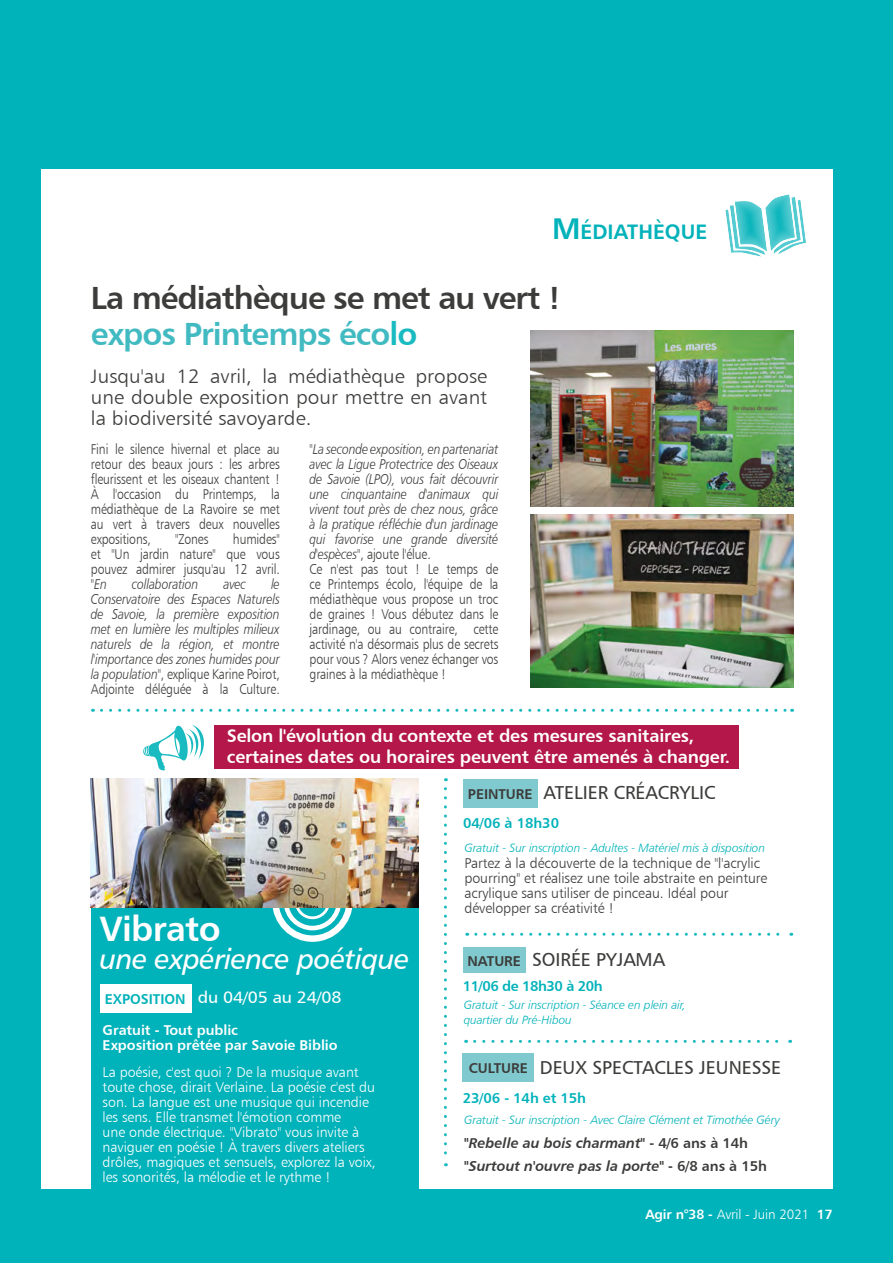
<style>
.page{position:relative;width:893px;height:1263px;background:#00b2ba}
.page>*{position:absolute;margin:0;border:0;box-sizing:border-box;transform-origin:0 0}
.t1{font:35.25px "Humanist 777 BT Bold B";letter-spacing:-.02em;color:#fff}
.t2{font:32.1px/36px "Humanist 777 BT Bold B";letter-spacing:-.03em;color:#3c3c3b}
.t3{font:28.95px "Humanist 777 BT Italic B";letter-spacing:-.02em;color:#fff}
.t4{font:21px "Humanist 777 BT Bold B";color:#00b2ba}
.t5{font:19.5px/21px "Humanist 777 BT Light B";color:#3c3c3b;text-align:justify;scale:1.07 1}
.t6{font:18.75px "Humanist 777 BT Roman B";letter-spacing:-.005em;color:#3c3c3b}
.t7{font:18px/20.2px "Humanist 777 BT Bold B";letter-spacing:-.01em;color:#fff}
.t8{font:16.5px "Humanist 777 BT Roman B";letter-spacing:-.01em;color:#fff;scale:1.07 1}
.t9{font:14.25px/15px "Humanist 777 BT Light B";letter-spacing:-.01em;color:#3c3c3b;text-align:justify;scale:.86 1}
.t10{font:14.25px/15px "Humanist 777 BT Light Italic B";letter-spacing:-.01em;color:#3c3c3b;text-align:justify;scale:.86 1}
.t11{font:14.25px/15px "Humanist 777 BT Light B";letter-spacing:-.005em;color:#fff}
.t12{font:14.25px/15px "Humanist 777 BT Light B";letter-spacing:-.01em;color:#3c3c3b}
.t13{font:14.25px/23.5px "Humanist 777 BT Bold Italic B";letter-spacing:-.005em;color:#3c3c3b}
.t14{font:14.25px/15px "Humanist 777 BT Bold B";letter-spacing:-.005em;color:#fff}
.t15{font:14.25px "Humanist 777 BT Bold B";letter-spacing:-.005em;color:#00b2ba}
.t16{font:14.25px "Humanist 777 BT Bold B";letter-spacing:-.005em;color:#3c3c3b}
.t17{font:14.25px "Humanist 777 BT Bold B";letter-spacing:-.03em;color:#00b2ba}
.t18{font:13.5px "Humanist 777 BT Light B";letter-spacing:-.005em;color:#fff}
.t19{font:12px/15px "Humanist 777 BT Light Italic B";letter-spacing:-.01em;color:#00b2ba}
.s1{font-size:30px}
.s2{color:#41bac1}
.s3{color:#1abac1}
.s4{font-family:"Humanist 777 BT Light Italic B"}
.s5{font-family:"Humanist 777 BT Bold B";font-size:14.25px;color:#00b2ba}
.s6{font-family:"Humanist 777 BT Bold B"}
</style>
<div class="page">
<div style="left:41px;top:169px;width:791px;height:1019px;background:#fff"></div>
<svg style="left:725px;top:194px;width:81px;height:63px"></svg>
<svg style="left:101px;top:709px;width:692px;height:3px"></svg>
<img style="left:530px;top:514px;width:263px;height:174px">
<img style="left:530px;top:331px;width:263px;height:175px">
<div style="left:91px;top:907px;width:328px;height:297px;background:#00b2ba"></div>
<div style="left:101px;top:984px;width:91px;height:29px;background:#fff"></div>
<div style="left:272px;top:861px;width:81px;height:81px;border:6px solid #fff;border-radius:50%"></div>
<div style="left:284px;top:873px;width:57px;height:57px;border:5px solid #fff;border-radius:50%"></div>
<div style="left:295px;top:884px;width:35px;height:35px;border:3px solid #fff;border-radius:50%"></div>
<img style="left:91px;top:778px;width:328px;height:129px">
<div style="left:463px;top:947px;width:63px;height:26px;background:#80cacf"></div>
<svg style="left:444px;top:789px;width:3px;height:377px"></svg>
<div style="left:463px;top:779px;width:75px;height:28px;background:#80cacf"></div>
<svg style="left:476px;top:933px;width:316px;height:3px"></svg>
<svg style="left:475px;top:1040px;width:316px;height:3px"></svg>
<div style="left:463px;top:1053px;width:71px;height:29px;background:#80cacf"></div>
<div style="left:214px;top:725px;width:524px;height:44px;background:#b41749"></div>
<h3 class="t4" style="left:552px;top:219px;width:157px"><span class="s1">M</span>ÉDIATHÈQUE</h3>
<h2 class="t2" style="left:91px;top:279px;width:472px">La médiathèque se met au vert ! <span class="s2">expos Printemps éco</span><span class="s3">lo</span></h2>
<h3 class="t5" style="left:91px;top:365px;width:372px">Jusqu'au 12 avril, la médiathèque propose une double exposition pour mettre en avant la biodiversité savoyarde.</h3>
<p class="t9" style="left:91px;top:441px;width:221px">Fini le silence hivernal et place au retour des beaux jours : les arbres fleurissent et les oiseaux chantent !<br>À l'occasion du Printemps, la médiathèque de La Ravoire se met au vert à travers deux nouvelles expositions,</p>
<p class="t9" style="left:91px;top:531px;width:221px;text-indent:142px">humides" et "Un jardin nature" que vous pouvez admirer jusqu'au 12 avril.</p>
<p class="t10" style="left:91px;top:576px;width:20px">"En</p>
<p class="t10" style="left:132px;top:576px;width:79px">collaboration</p>
<p class="t10" style="left:223px;top:576px;width:28px">avec</p>
<p class="t9" style="left:175px;top:531px;width:40px">"Zones</p>
<p class="t10" style="left:91px;top:576px;width:221px;text-indent:180px">le Conservatoire des Espaces Naturels de Savoie, la première exposition met en lumière les multiples milieux naturels de la région, et montre l'importance des zones humides pour</p>
<p class="t9" style="left:91px;top:666px;width:221px"><span class="s4">la population"</span>, explique Karine Poirot,<br>Adjointe déléguée à la Culture.</p>
<p class="t10" style="left:310px;top:441px;width:221px">"La seconde exposition, en partenariat avec la Ligue Protectrice des Oiseaux de Savoie (LPO), vous fait découvrir une cinquantaine d'animaux qui vivent tout près de chez nous, grâce à la pratique réfléchie d'un jardinage qui favorise une grande diversité</p>
<p class="t9" style="left:310px;top:546px;width:221px;text-align:left"><span class="s4">d'espèces"</span>, ajoute l'élue.<br>Ce n'est pas tout ! Le temps de ce Printemps écolo, l'équipe de la médiathèque vous propose un troc de graines ! Vous débutez dans le jardinage, ou au contraire, cette activité n'a désormais plus de secrets pour vous ? Alors venez échanger vos graines à la médiathèque !</p>
<p class="t7" style="left:227px;top:726px;width:505px">Selon l'évolution du contexte et des mesures sanitaires, certaines dates ou horaires peuvent être amenés à changer.</p>
<p class="t16" style="left:468px;top:785px;width:66px">PEINTURE</p>
<h3 class="t6" style="left:543px;top:780px;width:174px">ATELIER CRÉACRYLIC</h3>
<h1 class="t1" style="left:99px;top:906px;width:123px">Vibrato</h1>
<h3 class="t3" style="left:99px;top:941px;width:311px">une expérience poétique</h3>
<p class="t8" style="left:105px;top:987px;width:223px"><span class="s5">EXPOSITION</span> du 04/05 au 24/08</p>
<p class="t14" style="left:103px;top:1022px;width:237px">Gratuit - Tout public<br>Exposition prêtée par Savoie Biblio</p>
<p class="t11" style="left:103px;top:1064px;width:275px">La poésie, c'est quoi ? De la musique avant toute chose, dirait Verlaine. La poésie c'est du son. La langue est une musique qui incendie les sens. Elle transmet l'émotion comme<br>une onde électrique. "Vibrato" vous invite à naviguer en poésie ! À travers divers ateliers drôles, magiques et sensuels, explorez la voix, les sonorités, la mélodie et le rythme !</p>
<p class="t15" style="left:463px;top:814px;width:98px">04/06 à 18h30</p>
<p class="t19" style="left:464px;top:840px;width:302px">Gratuit - Sur inscription - Adultes - Matériel mis à disposition</p>
<p class="t12" style="left:464px;top:855px;width:305px">Partez à la découverte de la technique de "l'acrylic pourring" et réalisez une toile abstraite en peinture acrylique sans utiliser de pinceau. Idéal pour développer sa créativité !</p>
<h3 class="t6" style="left:532px;top:948px;width:135px">SOIRÉE PYJAMA</h3>
<p class="t16" style="left:467px;top:951px;width:55px">NATURE</p>
<p class="t17" style="left:463px;top:977px;width:141px">11/06 de 18h30 à 20h</p>
<p class="t19" style="left:464px;top:997px;width:224px">Gratuit - Sur inscription - Séance en plein air, quartier du Pré-Hibou</p>
<p class="t16" style="left:469px;top:1059px;width:61px">CULTURE</p>
<h3 class="t6" style="left:540px;top:1056px;width:243px">DEUX SPECTACLES JEUNESSE</h3>
<p class="t15" style="left:463px;top:1088px;width:125px">23/06 - 14h et 15h</p>
<p class="t19" style="left:464px;top:1112px;width:317px">Gratuit - Sur inscription - Avec Claire Clément et Timothée Géry</p>
<p class="t13" style="left:464px;top:1130px;width:304px"><span class="s6">"</span>Rebelle au bois charmant" <span class="s6">- 4/6 ans à 14h </span>"Surtout n'ouvre pas la porte" <span class="s6">- 6/8 ans à 15h</span></p>
<p class="t18" style="left:645px;top:1206px;width:189px"><span class="s6">Agir n°38 -</span> Avril - Juin 2021 <span class="s6">17</span></p>
</div>
